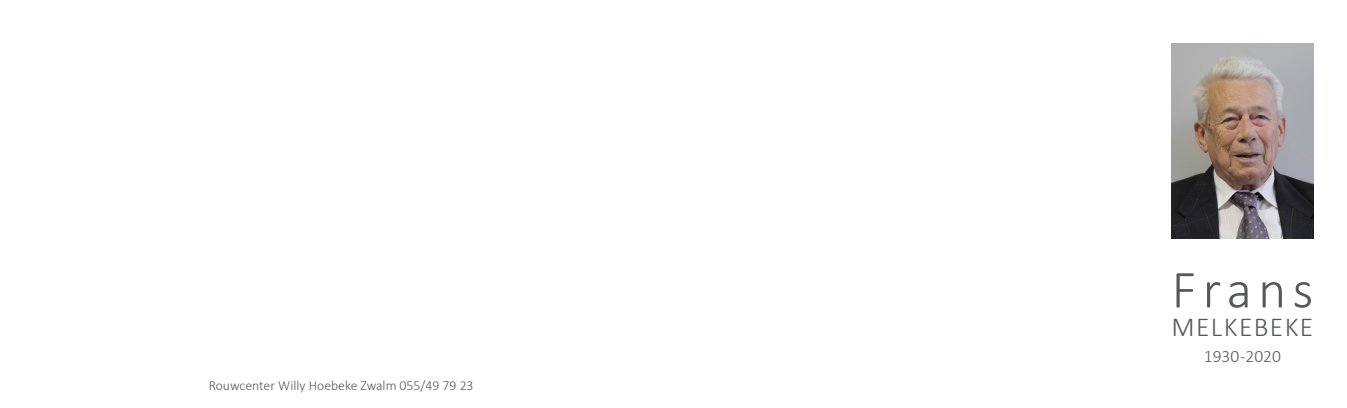
<style>
.page{position:relative;width:1347px;height:408px;background:#fff}
.page>*{position:absolute;margin:0;border:0;box-sizing:border-box;transform-origin:0 0}
.t1{font:300 53.75px "Calibri";letter-spacing:.12em;color:#57585a}
.t2{font:300 27.5px "Calibri";letter-spacing:.05em;color:#57585a}
.t3{font:300 17.5px "Calibri";color:#57585a}
.t4{font:300 13.75px "Calibri";color:#57585a}
</style>
<div class="page">
<img style="left:1171px;top:43px;width:142px;height:195px">
<p class="t4" style="left:209px;top:377px;width:266px">Rouwcenter Willy Hoebeke Zwalm 055/49 79 23</p>
<p class="t1" style="left:1171px;top:256px;width:143px">Frans</p>
<p class="t2" style="left:1171px;top:310px;width:143px">MELKEBEKE</p>
<p class="t3" style="left:1203px;top:345px;width:79px">1930 -2020</p>
</div>
